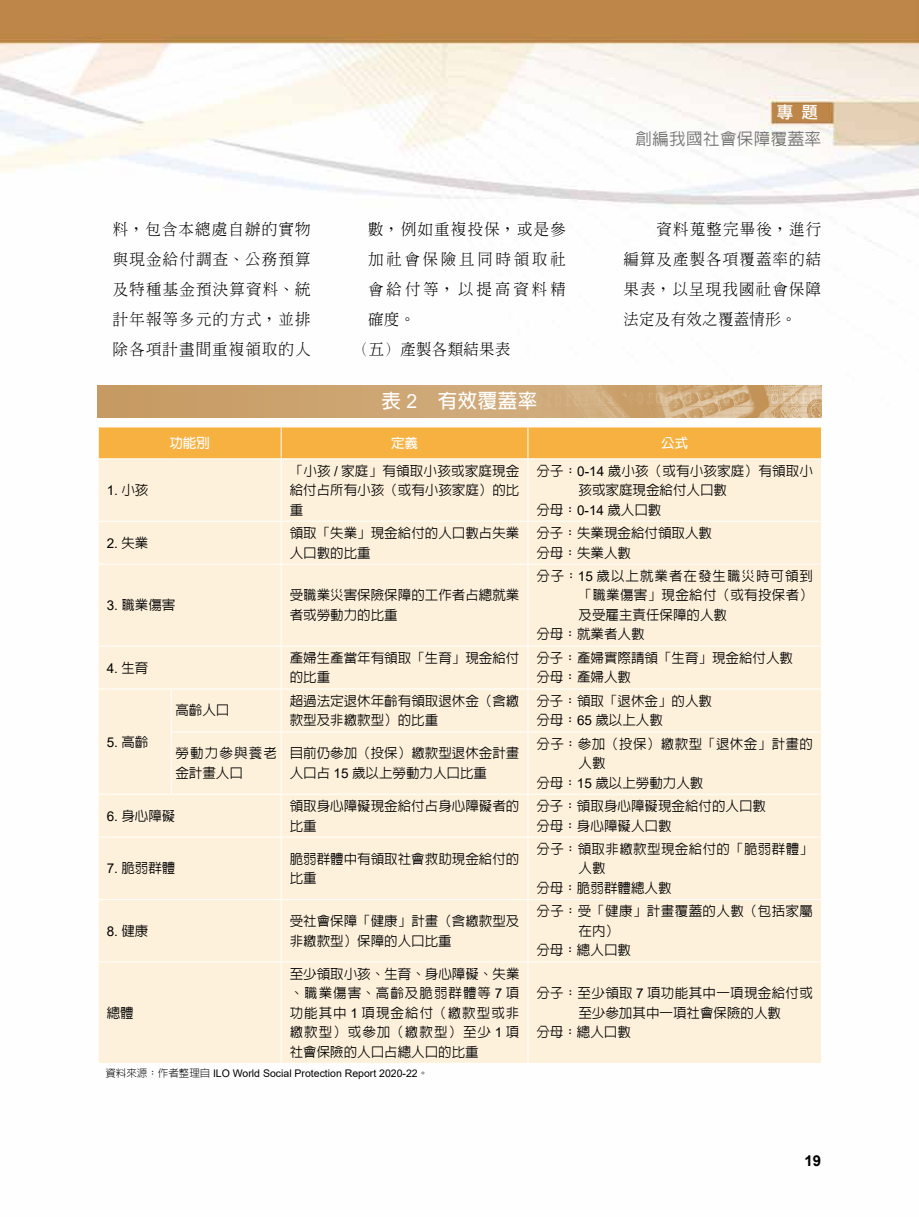
<style>
.page{position:relative;width:919px;height:1217px;background:#fff}
.page>*{position:absolute;margin:0;border:0;box-sizing:border-box;transform-origin:0 0}
.t1{font:700 19.5px "Lin Gothic";letter-spacing:.025em;color:#fff}
.t2{font:500 16.5px "Lin Gothic";letter-spacing:.025em;color:#727171}
.t3{font:16.5px "DF Li Hei Md WIN BF";color:#fff}
.t4{font:300 15.3px/30px "Inn Ming";letter-spacing:.08em;color:#000;text-align:justify}
.t5{font:300 15.3px "Inn Ming";letter-spacing:.185em;color:#000}
.t6{font:300 15.3px "Inn Ming";letter-spacing:.2em;color:#000}
.t7{font:300 15.3px "Inn Ming";letter-spacing:.025em;color:#000}
.t8{font:700 15px "Arial";color:#000}
.t9{font:500 13.5px/19.5px "Lin Gothic";color:#000}
.t10{font:500 13.5px "Lin Gothic";letter-spacing:.03em;color:#000}
.t11{font:500 13.5px "Lin Gothic";letter-spacing:.025em;color:#000}
.t12{font:13.5px "Arial";color:#000}
.t13{font:500 13.5px "Lin Gothic";letter-spacing:.075em;color:#000}
.t14{font:500 13.5px/19.5px "Lin Gothic";letter-spacing:.085em;color:#000}
.t15{font:700 13.5px "Lin Gothic";color:#fff}
.t16{font:10.5px "Arial";color:#000}
.s1{font-family:"Arial";font-weight:400}
.s2{font-family:"Lin Gothic";font-weight:500}
.s3{font-family:"Lin Gothic";font-weight:300}
</style>
<div class="page">
<img style="left:0;top:0;width:918px;height:459px">
<img style="left:98px;top:385px;width:723px;height:32px">
<div style="left:99px;top:427px;width:722px;height:31px;background:#f7b141"></div>
<div style="left:99px;top:459px;width:722px;height:603px;background:#fef1dc"></div>
<hr style="left:98px;top:426px;width:73px;height:1px;background:#fff">
<hr style="left:98px;top:427px;width:1px;height:31px;background:#fff">
<hr style="left:171px;top:426px;width:110px;height:1px;background:#fff">
<hr style="left:281px;top:426px;width:247px;height:1px;background:#fff">
<hr style="left:281px;top:427px;width:1px;height:31px;background:#fff">
<hr style="left:528px;top:426px;width:293px;height:1px;background:#fff">
<hr style="left:527px;top:427px;width:1px;height:31px;background:#fff">
<hr style="left:821px;top:427px;width:1px;height:31px;background:#fff">
<hr style="left:98px;top:458px;width:73px;height:1px;background:#fff">
<hr style="left:171px;top:458px;width:110px;height:1px;background:#fff">
<hr style="left:281px;top:458px;width:247px;height:1px;background:#fff">
<hr style="left:281px;top:459px;width:1px;height:61px;background:#fff">
<hr style="left:528px;top:458px;width:293px;height:1px;background:#fff">
<hr style="left:527px;top:459px;width:1px;height:61px;background:#fff">
<hr style="left:98px;top:520px;width:73px;height:1px;background:#fff">
<hr style="left:171px;top:520px;width:110px;height:1px;background:#fff">
<hr style="left:281px;top:520px;width:247px;height:1px;background:#fff">
<hr style="left:281px;top:521px;width:1px;height:42px;background:#fff">
<hr style="left:528px;top:520px;width:293px;height:1px;background:#fff">
<hr style="left:527px;top:521px;width:1px;height:42px;background:#fff">
<hr style="left:98px;top:563px;width:73px;height:1px;background:#fff">
<hr style="left:171px;top:563px;width:110px;height:1px;background:#fff">
<hr style="left:281px;top:563px;width:247px;height:1px;background:#fff">
<hr style="left:281px;top:564px;width:1px;height:81px;background:#fff">
<hr style="left:528px;top:563px;width:293px;height:1px;background:#fff">
<hr style="left:527px;top:564px;width:1px;height:81px;background:#fff">
<hr style="left:98px;top:645px;width:73px;height:1px;background:#fff">
<hr style="left:171px;top:645px;width:110px;height:1px;background:#fff">
<hr style="left:281px;top:645px;width:247px;height:1px;background:#fff">
<hr style="left:281px;top:646px;width:1px;height:42px;background:#fff">
<hr style="left:528px;top:645px;width:293px;height:1px;background:#fff">
<hr style="left:527px;top:646px;width:1px;height:42px;background:#fff">
<hr style="left:98px;top:688px;width:73px;height:1px;background:#fff">
<hr style="left:171px;top:688px;width:110px;height:1px;background:#fff">
<hr style="left:171px;top:689px;width:1px;height:42px;background:#fff">
<hr style="left:281px;top:688px;width:247px;height:1px;background:#fff">
<hr style="left:281px;top:689px;width:1px;height:42px;background:#fff">
<hr style="left:528px;top:688px;width:293px;height:1px;background:#fff">
<hr style="left:527px;top:689px;width:1px;height:42px;background:#fff">
<hr style="left:171px;top:731px;width:110px;height:1px;background:#fff">
<hr style="left:171px;top:732px;width:1px;height:61px;background:#fff">
<hr style="left:281px;top:731px;width:247px;height:1px;background:#fff">
<hr style="left:281px;top:732px;width:1px;height:61px;background:#fff">
<hr style="left:528px;top:731px;width:293px;height:1px;background:#fff">
<hr style="left:527px;top:732px;width:1px;height:61px;background:#fff">
<hr style="left:98px;top:793px;width:73px;height:1px;background:#fff">
<hr style="left:171px;top:793px;width:110px;height:1px;background:#fff">
<hr style="left:281px;top:793px;width:247px;height:1px;background:#fff">
<hr style="left:281px;top:794px;width:1px;height:42px;background:#fff">
<hr style="left:528px;top:793px;width:293px;height:1px;background:#fff">
<hr style="left:527px;top:794px;width:1px;height:42px;background:#fff">
<hr style="left:98px;top:836px;width:73px;height:1px;background:#fff">
<hr style="left:171px;top:836px;width:110px;height:1px;background:#fff">
<hr style="left:281px;top:836px;width:247px;height:1px;background:#fff">
<hr style="left:281px;top:837px;width:1px;height:62px;background:#fff">
<hr style="left:528px;top:836px;width:293px;height:1px;background:#fff">
<hr style="left:527px;top:837px;width:1px;height:62px;background:#fff">
<hr style="left:98px;top:899px;width:73px;height:1px;background:#fff">
<hr style="left:171px;top:899px;width:110px;height:1px;background:#fff">
<hr style="left:281px;top:899px;width:247px;height:1px;background:#fff">
<hr style="left:281px;top:899px;width:1px;height:62px;background:#fff">
<hr style="left:528px;top:899px;width:293px;height:1px;background:#fff">
<hr style="left:527px;top:899px;width:1px;height:62px;background:#fff">
<hr style="left:98px;top:961px;width:73px;height:1px;background:#fff">
<hr style="left:171px;top:961px;width:110px;height:1px;background:#fff">
<hr style="left:281px;top:961px;width:247px;height:1px;background:#fff">
<hr style="left:281px;top:962px;width:1px;height:100px;background:#fff">
<hr style="left:528px;top:961px;width:293px;height:1px;background:#fff">
<hr style="left:527px;top:962px;width:1px;height:100px;background:#fff">
<p class="t3" style="left:776px;top:104px;width:43px">專 題</p>
<p class="t4" style="left:113px;top:214px;width:199px">料，包含本總處自辦的實物與現金給付調查、公務預算及特種基金預決算資料、統計年報等多元的方式，並排除各項計畫間重複領取的人</p>
<p class="t4" style="left:368px;top:214px;width:199px">數，例如重複投保，或是參</p>
<p class="t5" style="left:368px;top:251px;width:199px">加社會保險且同時領取社</p>
<p class="t6" style="left:368px;top:281px;width:199px">會給付等，以提高資料精</p>
<p class="t4" style="left:368px;top:304px;width:49px">確度。</p>
<p class="t7" style="left:353px;top:341px;width:159px">（五）產製各類結果表</p>
<h1 class="t1" style="left:381px;top:390px;width:157px">表 <span class="s1">2</span>　有效覆蓋率</h1>
<p class="t2" style="left:635px;top:130px;width:187px">創編我國社會保障覆蓋率</p>
<p class="t4" style="left:623px;top:214px;width:199px;text-indent:33px">資料蒐整完畢後，進行編算及產製各項覆蓋率的結果表，以呈現我國社會保障法定及有效之覆蓋情形。</p>
<p class="t12" style="left:107px;top:481px;width:43px">1. <span class="s2">小孩</span></p>
<p class="t15" style="left:169px;top:436px;width:42px">功能別</p>
<p class="t15" style="left:391px;top:436px;width:28px">定義</p>
<p class="t15" style="left:661px;top:436px;width:28px">公式</p>
<p class="t9" style="left:290px;top:460px;width:231px;text-align:justify">「小孩 <span class="s1">/</span> 家庭」有領取小孩或家庭現金給付占所有小孩（或有小孩家庭）的比重</p>
<p class="t9" style="left:536px;top:460px;width:278px">分子：<span class="s1">0-14</span> 歲小孩（或有小孩家庭）有領取小</p>
<p class="t9" style="left:578px;top:480px;width:150px">孩或家庭現金給付人口數</p>
<p class="t9" style="left:536px;top:499px;width:126px">分母：<span class="s1">0-14</span> 歲人口數</p>
<p class="t12" style="left:107px;top:533px;width:43px">2. <span class="s2">失業</span></p>
<p class="t9" style="left:290px;top:523px;width:231px">領取「失業」現金給付的人口數占失業人口數的比重</p>
<p class="t9" style="left:536px;top:523px;width:177px">分子：失業現金給付領取人數分母：失業人數</p>
<p class="t9" style="left:107px;top:595px;width:70px"><span class="s1">3.</span> 職業傷害</p>
<p class="t9" style="left:290px;top:585px;width:231px">受職業災害保險保障的工作者占總就業者或勞動力的比重</p>
<p class="t13" style="left:536px;top:568px;width:278px">分子：<span class="s1">15</span> 歲以上就業者在發生職災時可領到</p>
<p class="t11" style="left:578px;top:588px;width:236px">「職業傷害」現金給付（或有投保者）</p>
<p class="t9" style="left:578px;top:605px;width:150px">及受雇主責任保障的人數</p>
<p class="t9" style="left:536px;top:624px;width:109px">分母：就業者人數</p>
<p class="t12" style="left:107px;top:658px;width:43px">4. <span class="s2">生育</span></p>
<p class="t9" style="left:290px;top:647px;width:231px">產婦生產當年有領取「生育」現金給付的比重</p>
<p class="t9" style="left:536px;top:647px;width:258px">分子：產婦實際請領「生育」現金給付人數分母：產婦人數</p>
<p class="t12" style="left:107px;top:732px;width:43px">5. <span class="s2">高齡</span></p>
<p class="t9" style="left:175px;top:700px;width:55px">高齡人口</p>
<p class="t9" style="left:290px;top:690px;width:231px">超過法定退休年齡有領取退休金（含繳款型及非繳款型）的比重</p>
<p class="t9" style="left:536px;top:690px;width:177px">分子：領取「退休金」的人數分母：<span class="s1">65</span> 歲以上人數</p>
<p class="t14" style="left:175px;top:743px;width:103px">勞動力參與養老金計畫人口</p>
<p class="t9" style="left:290px;top:743px;width:231px">目前仍參加（投保）繳款型退休金計畫人口占 <span class="s1">15</span> 歲以上勞動力人口比重</p>
<p class="t10" style="left:536px;top:736px;width:278px">分子：參加（投保）繳款型「退休金」計畫的</p>
<p class="t9" style="left:578px;top:753px;width:28px">人數</p>
<p class="t9" style="left:536px;top:772px;width:168px">分母：<span class="s1">15</span> 歲以上勞動力人數</p>
<p class="t9" style="left:107px;top:805px;width:70px"><span class="s1">6.</span> 身心障礙</p>
<p class="t9" style="left:290px;top:796px;width:231px">領取身心障礙現金給付占身心障礙者的比重</p>
<p class="t9" style="left:536px;top:796px;width:231px">分子：領取身心障礙現金給付的人口數分母：身心障礙人口數</p>
<p class="t9" style="left:107px;top:858px;width:70px"><span class="s1">7.</span> 脆弱群體</p>
<p class="t9" style="left:290px;top:848px;width:231px">脆弱群體中有領取社會救助現金給付的比重</p>
<p class="t10" style="left:536px;top:841px;width:278px">分子：領取非繳款型現金給付的「脆弱群體」</p>
<p class="t9" style="left:578px;top:858px;width:28px">人數</p>
<p class="t9" style="left:536px;top:877px;width:136px">分母：脆弱群體總人數</p>
<p class="t12" style="left:107px;top:921px;width:43px">8. <span class="s2">健康</span></p>
<p class="t9" style="left:290px;top:910px;width:231px">受社會保障「健康」計畫（含繳款型及非繳款型）保障的人口比重</p>
<p class="t9" style="left:107px;top:1002px;width:28px">總體</p>
<p class="t9" style="left:290px;top:963px;width:231px;text-align:justify">至少領取小孩、生育、身心障礙、失業、職業傷害、高齡及脆弱群體等 <span class="s1">7</span> 項功能其中 <span class="s1">1</span> 項現金給付（繳款型或非繳款型）或參加（繳款型）至少 <span class="s1">1</span> 項社會保險的人口占總人口的比重</p>
<p class="t16" style="left:105px;top:1066px;width:324px"><span class="s3">資料來源：作者整理自</span> ILO World Social Protection Report 2020-22<span class="s3">。</span></p>
<p class="t10" style="left:536px;top:904px;width:278px">分子：受「健康」計畫覆蓋的人數（包括家屬</p>
<p class="t9" style="left:578px;top:920px;width:42px">在內）</p>
<p class="t9" style="left:536px;top:940px;width:96px">分母：總人口數</p>
<p class="t11" style="left:536px;top:985px;width:278px">分子：至少領取 <span class="s1">7</span> 項功能其中一項現金給付或</p>
<p class="t9" style="left:578px;top:1002px;width:204px">至少參加其中一項社會保險的人數</p>
<p class="t9" style="left:536px;top:1022px;width:96px">分母：總人口數</p>
<p class="t8" style="left:804px;top:1149px;width:18px">19</p>
</div>
